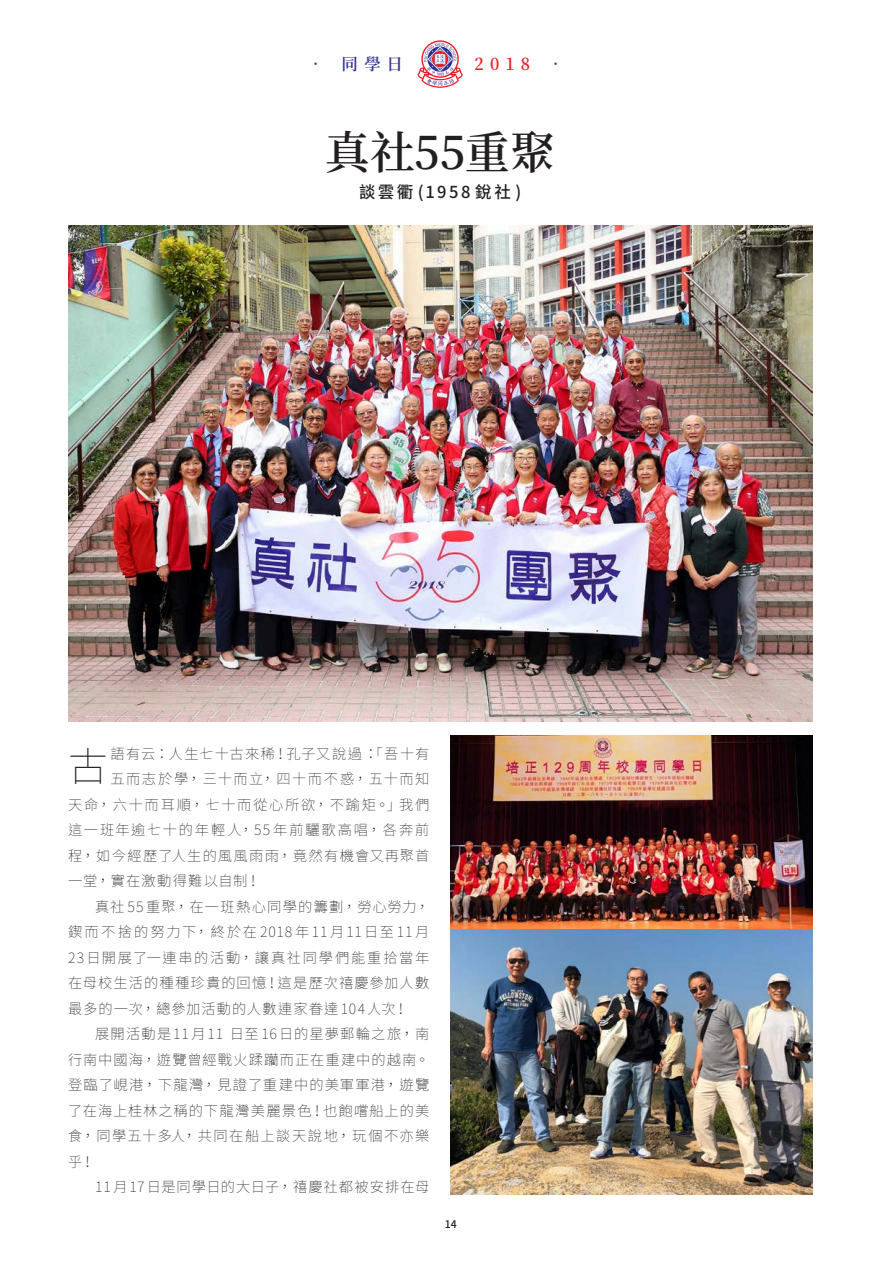
<style>
.page{position:relative;width:893px;height:1263px;background:#fff}
.page>*{position:absolute;margin:0;border:0;box-sizing:border-box;transform-origin:0 0}
.大題{font:600 45px "Source Han Serif TC";letter-spacing:.005em;color:#231f20}
.內文_DropCap{font:200 39.75px "Source Han Sans TW";color:#231f20}
.Author{font:500 16.5px "Source Han Sans TW";letter-spacing:.155em;color:#231f20}
.t1{font:600 16.5px "Source Han Serif TC";color:#ee1d23}
.t2{font:600 16.5px "Source Han Serif TC";color:#2e3092}
.內文__首2次0{font:200 14.25px/25.5px "Source Han Sans TW";letter-spacing:.075em;color:#231f20;text-align:justify}
.內文_DropCap-2{font:200 14.25px "Source Han Sans TW";letter-spacing:.085em;color:#231f20}
.內文_DropCap-3{font:200 14.25px "Source Han Sans TW";letter-spacing:.125em;color:#231f20}
.內文_DropCap-4{font:200 14.25px "Source Han Sans TW";letter-spacing:.13em;color:#231f20}
.內文_DropCap-5{font:200 14.25px "Source Han Sans TW";letter-spacing:.075em;color:#231f20}
.內文_DropCap-6{font:200 14.25px "Source Han Sans TW";letter-spacing:.105em;color:#231f20}
.t3{font:500 10.5px "Source Han Sans TW";color:#231f20}
.s1{color:#2e3092}
</style>
<div class="page">
<svg style="left:418px;top:40px;width:45px;height:48px"></svg>
<img style="left:451px;top:929px;width:361px;height:266px">
<img style="left:451px;top:735px;width:361px;height:194px">
<img style="left:68px;top:225px;width:744px;height:496px">
<p class="t2" style="left:308px;top:55px;width:97px">• 同學日</p>
<p class="t1" style="left:474px;top:55px;width:91px">2018 <span class="s1">•</span></p>
<p class="大題" style="left:325px;top:127px;width:232px">真社55重聚</p>
<p class="Author" style="left:359px;top:182px;width:164px">談雲衢(1958 銳社)</p>
<p class="內文_DropCap" style="left:68px;top:744px;width:41px">古</p>
<p class="內文_DropCap-5" style="left:111px;top:746px;width:320px">語有云：人生七十古來稀！孔子又說過：「吾十有</p>
<p class="內文_DropCap-6" style="left:111px;top:771px;width:320px">五而志於學，三十而立，四十而不惑，五十而知</p>
<p class="內文_DropCap-3" style="left:68px;top:797px;width:363px">天命，六十而耳順，七十而從心所欲，不踰矩。」我們</p>
<p class="內文_DropCap-4" style="left:68px;top:822px;width:363px">這一班年逾七十的年輕人，55年前驪歌高唱，各奔前</p>
<p class="內文_DropCap-2" style="left:68px;top:848px;width:363px">程，如今經歷了人生的風風雨雨，竟然有機會又再聚首</p>
<p class="內文_DropCap-2" style="left:68px;top:873px;width:194px">一堂，實在激動得難以自制！</p>
<p class="內文__首2次0" style="left:68px;top:894px;width:363px;text-indent:27px">真社 55重聚，在一班熱心同學的籌劃，勞心勞力，鍥而不捨的努力下，終於在2018年11月11日至11月23日開展了一連串的活動，讓真社同學們能重拾當年在母校生活的種種珍貴的回憶！這是歷次禧慶參加人數最多的一次，總參加活動的人數連家眷達104人次！</p>
<p class="內文__首2次0" style="left:68px;top:1022px;width:363px;text-indent:27px">展開活動是11月11 日至16日的星夢郵輪之旅，南行南中國海，遊覽曾經戰火蹂躪而正在重建中的越南。登臨了峴港，下龍灣，見證了重建中的美軍軍港，遊覽了在海上桂林之稱的下龍灣美麗景色！也飽嚐船上的美食，同學五十多人，共同在船上談天說地，玩個不亦樂乎！</p>
<p class="內文__首2次0" style="left:95px;top:1175px;width:336px">11 月17日是同學日的大日子，禧慶社都被安排在母</p>
<p class="t3" style="left:445px;top:1218px;width:13px">14</p>
</div>
